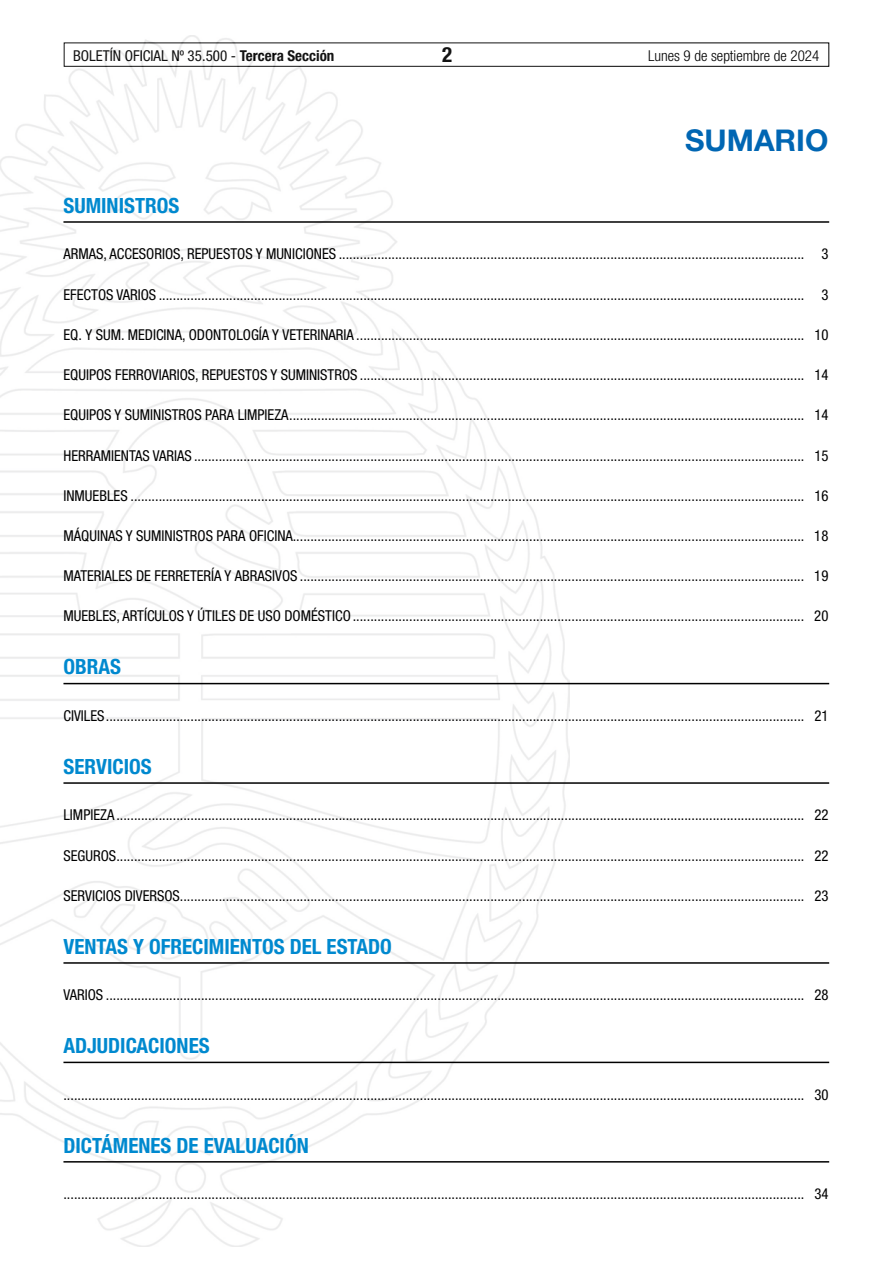
<style>
.page{position:relative;width:893px;height:1263px;background:#fff}
.page>*{position:absolute;margin:0;border:0;box-sizing:border-box;transform-origin:0 0}
.t1{font:700 30px "Helvetica Neue LT Std";color:#0066b3}
.t2{font:700 condensed 21px "Helvetica Neue LT Std";color:#0089cf}
.t3{font:700 condensed 21px "Helvetica Neue LT Std";color:#000}
.t4{font:condensed 15px "Helvetica Neue LT Std";color:#000}
.t5{font:300 condensed 15px "Helvetica Neue LT Std";color:#000}
.s1{font-weight:700}
</style>
<div class="page">
<div style="left:64px;top:43px;width:765px;height:24px;border:1px solid #000"></div>
<img style="left:0;top:35px;width:569px;height:1211px">
<hr style="left:63px;top:221px;width:766px;height:2px;background:#000">
<hr style="left:63px;top:683px;width:766px;height:1px;background:#000">
<hr style="left:63px;top:782px;width:766px;height:2px;background:#000">
<hr style="left:63px;top:962px;width:766px;height:2px;background:#000">
<hr style="left:63px;top:1062px;width:766px;height:1px;background:#000">
<hr style="left:63px;top:1161px;width:766px;height:1px;background:#000">
<p class="t4" style="left:73px;top:47px;width:263px">BOLETÍN OFICIAL Nº 35.500 - <span class="s1">Tercera Sección</span></p>
<h2 class="t3" style="left:442px;top:42px;width:12px">2</h2>
<p class="t5" style="left:648px;top:47px;width:173px">Lunes 9 de septiembre de 2024</p>
<h1 class="t1" style="left:685px;top:122px;width:145px">SUMARIO</h1>
<h2 class="t2" style="left:63px;top:193px;width:117px">SUMINISTROS</h2>
<p class="t4" style="left:63px;top:245px;width:766px">ARMAS, ACCESORIOS, REPUESTOS Y MUNICIONES .................................................................................................................................... 3</p>
<p class="t4" style="left:63px;top:286px;width:766px">EFECTOS VARIOS ....................................................................................................................................................................................... 3</p>
<p class="t4" style="left:63px;top:326px;width:766px">EQ. Y SUM. MEDICINA, ODONTOLOGÍA Y VETERINARIA ............................................................................................................................... 10</p>
<p class="t4" style="left:63px;top:366px;width:766px">EQUIPOS FERROVIARIOS, REPUESTOS Y SUMINISTROS .............................................................................................................................. 14</p>
<p class="t4" style="left:63px;top:406px;width:766px">EQUIPOS Y SUMINISTROS PARA LIMPIEZA.................................................................................................................................................. 14</p>
<p class="t4" style="left:63px;top:446px;width:766px">HERRAMIENTAS VARIAS ............................................................................................................................................................................. 15</p>
<p class="t4" style="left:63px;top:487px;width:766px">INMUEBLES ............................................................................................................................................................................................... 16</p>
<p class="t4" style="left:63px;top:527px;width:766px">MÁQUINAS Y SUMINISTROS PARA OFICINA................................................................................................................................................. 18</p>
<p class="t4" style="left:63px;top:567px;width:766px">MATERIALES DE FERRETERÍA Y ABRASIVOS ............................................................................................................................................... 19</p>
<p class="t4" style="left:63px;top:607px;width:766px">MUEBLES, ARTÍCULOS Y ÚTILES DE USO DOMÉSTICO................................................................................................................................ 20</p>
<h2 class="t2" style="left:63px;top:654px;width:59px">OBRAS</h2>
<p class="t4" style="left:63px;top:707px;width:766px">CIVILES...................................................................................................................................................................................................... 21</p>
<h2 class="t2" style="left:63px;top:754px;width:90px">SERVICIOS</h2>
<p class="t4" style="left:63px;top:806px;width:766px">LIMPIEZA ................................................................................................................................................................................................... 22</p>
<p class="t4" style="left:63px;top:847px;width:766px">SEGUROS................................................................................................................................................................................................... 22</p>
<p class="t4" style="left:63px;top:887px;width:766px">SERVICIOS DIVERSOS................................................................................................................................................................................. 23</p>
<h2 class="t2" style="left:63px;top:933px;width:330px">VENTAS Y OFRECIMIENTOS DEL ESTADO</h2>
<p class="t4" style="left:63px;top:986px;width:766px">VARIOS ...................................................................................................................................................................................................... 28</p>
<h2 class="t2" style="left:63px;top:1033px;width:148px">ADJUDICACIONES</h2>
<p class="t4" style="left:63px;top:1086px;width:766px">.................................................................................................................................................................................................................. 30</p>
<h2 class="t2" style="left:63px;top:1132px;width:247px">DICTÁMENES DE EVALUACIÓN</h2>
<p class="t4" style="left:63px;top:1185px;width:766px">.................................................................................................................................................................................................................. 34</p>
</div>
